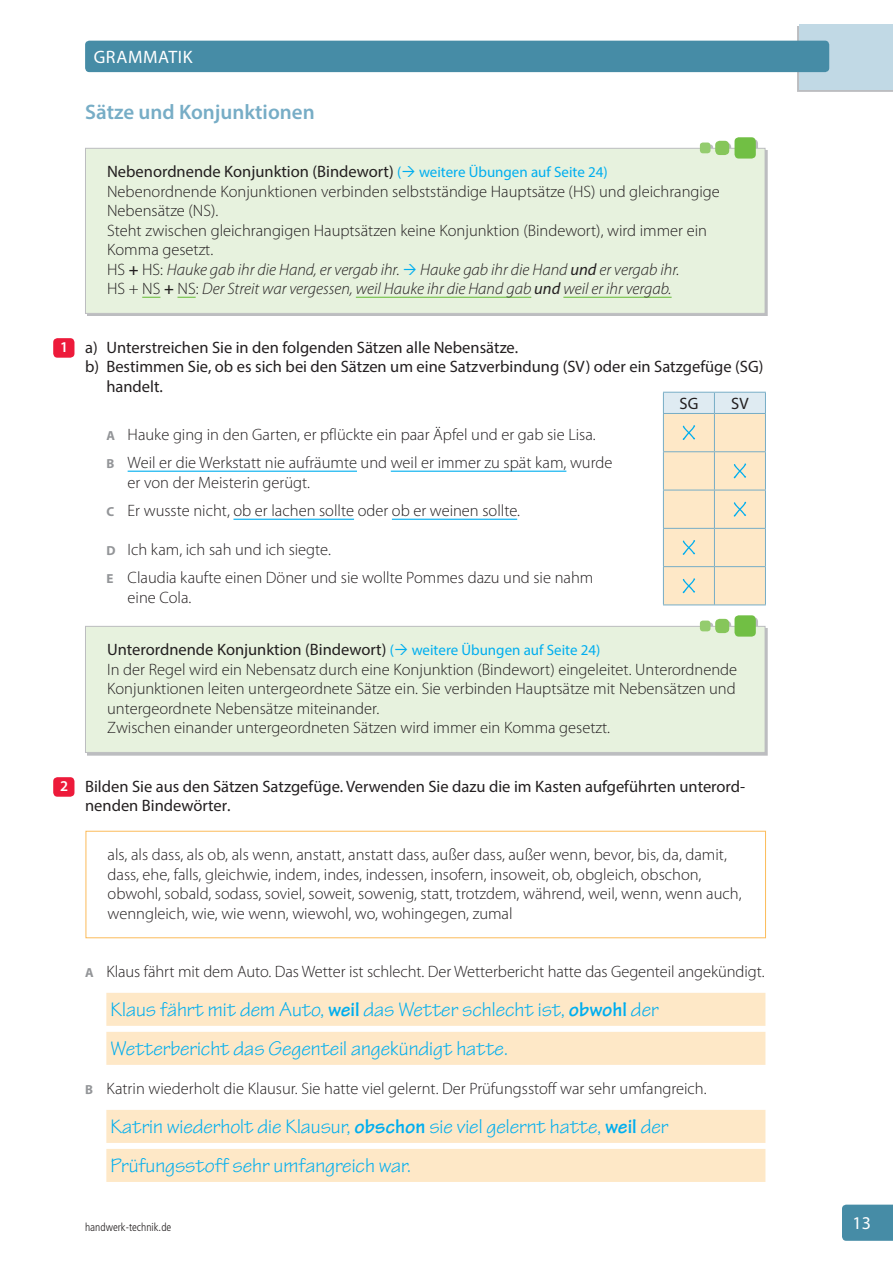
<style>
.page{position:relative;width:893px;height:1265px;background:#fff}
.page>*{position:absolute;margin:0;border:0;box-sizing:border-box;transform-origin:0 0}
.t1{font:21px/39px "Tekton Pro";color:#00aeef}
.t2{font:600 21px "Myriad Pro";color:#77adc6}
.t3{font:18px "Myriad Pro";letter-spacing:.03em;color:#fff}
.t4{font:300 16.5px/19.5px "Myriad Pro";color:#231f20}
.t5{font:16.5px/19.5px "Myriad Pro";color:#231f20}
.t6{font:600 15px "Myriad Pro";color:#fff}
.t7{font:300 condensed 11.25px "Frutiger LT Std";color:#231f20}
.s1{font-weight:400}
.s2{font-weight:400;font-size:15px;color:#00aeef}
.s3{font-weight:600}
.s4{font-style:italic}
.s5{font-weight:400;font-style:italic}
.s6{font-weight:700;font-size:13.2px;color:#939598}
.s7{font-weight:700}
</style>
<div class="page">
<div style="left:842px;top:1204px;width:51px;height:36px;background:#468ca6"></div>
<div style="left:799px;top:24px;width:94px;height:66px;background:#c1d9e5"></div>
<div style="left:85px;top:41px;width:744px;height:31px;background:#468ca6;border-radius:4px"></div>
<div style="left:106px;top:992px;width:659px;height:33px;background:#fee8c7"></div>
<div style="left:106px;top:1031px;width:659px;height:33px;background:#fee8c7"></div>
<div style="left:106px;top:1109px;width:659px;height:33px;background:#fee8c7"></div>
<div style="left:106px;top:1148px;width:659px;height:33px;background:#fee8c7"></div>
<img style="left:87px;top:139px;width:681px;height:177px">
<div style="left:85px;top:148px;width:680px;height:165px;background:#e7f2de"></div>
<svg style="left:142px;top:297px;width:18px;height:1px"></svg>
<svg style="left:177px;top:297px;width:19px;height:1px"></svg>
<hr style="left:356px;top:297px;width:175px;height:1px;background:#71bf44">
<hr style="left:563px;top:297px;width:109px;height:1px;background:#71bf44">
<div style="left:85px;top:148px;width:680px;height:166px;border:1px solid #bcbdc0"></div>
<div style="left:735px;top:137px;width:21px;height:21px;background:#71bf44;border-radius:4px"></div>
<div style="left:715px;top:141px;width:14px;height:14px;background:#86c65a;border-radius:4px"></div>
<div style="left:700px;top:142px;width:10px;height:11px;background:#94cc6e;border-radius:3px"></div>
<hr style="left:128px;top:470px;width:229px;height:1px;background:#00aeef">
<hr style="left:391px;top:470px;width:175px;height:1px;background:#00aeef">
<hr style="left:233px;top:518px;width:121px;height:1px;background:#00aeef">
<hr style="left:392px;top:518px;width:125px;height:1px;background:#00aeef">
<svg style="left:663px;top:392px;width:103px;height:213px;background:#f0e4cb"></svg>
<div style="left:53px;top:338px;width:21px;height:19px;background:#ed1a3a;border-radius:4px"></div>
<img style="left:87px;top:618px;width:681px;height:137px">
<div style="left:85px;top:626px;width:680px;height:126px;background:#e7f2de"></div>
<div style="left:85px;top:626px;width:680px;height:126px;border:1px solid #bcbdc0"></div>
<div style="left:735px;top:615px;width:21px;height:21px;background:#71bf44;border-radius:4px"></div>
<div style="left:715px;top:618px;width:14px;height:15px;background:#86c65a;border-radius:4px"></div>
<div style="left:700px;top:620px;width:10px;height:11px;background:#94cc6e;border-radius:3px"></div>
<div style="left:53px;top:777px;width:21px;height:19px;background:#ed1a3a;border-radius:4px"></div>
<div style="left:86px;top:830px;width:680px;height:108px;border:1px solid #fcbc5a"></div>
<p class="t6" style="left:60px;top:341px;width:10px">1</p>
<p class="t6" style="left:60px;top:780px;width:10px">2</p>
<p class="t3" style="left:94px;top:50px;width:100px">GRAMMATIK</p>
<p class="t2" style="left:85px;top:104px;width:231px">Sätze und Konjunktionen</p>
<p class="t4" style="left:107px;top:163px;width:614px"><span class="s1">Nebenordnende Konjunktion (Bindewort)</span> <span class="s2">( weitere Übungen auf Seite 24)<br></span>Nebenordnende Konjunktionen verbinden selbstständige Hauptsätze (HS) und gleichrangige Nebensätze (NS).<br>Steht zwischen gleichrangigen Hauptsätzen keine Konjunktion (Bindewort), wird immer ein Komma gesetzt.<br>HS <span class="s3">+</span> HS: <span class="s4">Hauke gab ihr die Hand, er vergab ihr. Hauke gab ihr die Hand</span> <span class="s5">und</span> <span class="s4">er vergab ihr.<br></span>HS + NS <span class="s3">+</span> NS: <span class="s4">Der Streit war vergessen, weil Hauke ihr die Hand gab</span> <span class="s5">und</span> <span class="s4">weil er ihr vergab.</span></p>
<p class="t5" style="left:85px;top:339px;width:434px">a) Unterstreichen Sie in den folgenden Sätzen alle Nebensätze.</p>
<p class="t5" style="left:85px;top:358px;width:680px">b) Bestimmen Sie, ob es sich bei den Sätzen um eine Satzverbindung (SV) oder ein Satzgefüge (SG)</p>
<p class="t5" style="left:106px;top:378px;width:58px">handelt.</p>
<p class="t5" style="left:679px;top:395px;width:20px">SG</p>
<p class="t5" style="left:731px;top:395px;width:19px">SV</p>
<p class="t4" style="left:106px;top:421px;width:507px;line-height:28.5px"><span class="s6">A</span> Hauke ging in den Garten, er pflückte ein paar Äpfel und er gab sie Lisa.<br><span class="s6">B</span> Weil er die Werkstatt nie aufräumte und weil er immer zu spät kam, wurde</p>
<p class="t4" style="left:106px;top:469px;width:415px;line-height:28.5px;text-indent:21px">er von der Meisterin gerügt.<br><span class="s6">C</span> Er wusste nicht, ob er lachen sollte oder ob er weinen sollte.</p>
<p class="t4" style="left:106px;top:536px;width:488px;line-height:28.5px"><span class="s6">D</span> Ich kam, ich sah und ich siegte.<br><span class="s6">E</span> Claudia kaufte einen Döner und sie wollte Pommes dazu und sie nahm</p>
<p class="t4" style="left:128px;top:588px;width:65px">eine Cola.</p>
<p class="t4" style="left:107px;top:641px;width:632px"><span class="s1">Unterordnende Konjunktion (Bindewort)</span> <span class="s2">( weitere Übungen auf Seite 24)<br></span>In der Regel wird ein Nebensatz durch eine Konjunktion (Bindewort) eingeleitet. Unterordnende Konjunktionen leiten untergeordnete Sätze ein. Sie verbinden Hauptsätze mit Nebensätzen und untergeordnete Nebensätze miteinander.<br>Zwischen einander untergeordneten Sätzen wird immer ein Komma gesetzt.</p>
<p class="t5" style="left:85px;top:777px;width:662px">Bilden Sie aus den Sätzen Satzgefüge. Verwenden Sie dazu die im Kasten aufgeführten unterord&shy;nenden Bindewörter.</p>
<p class="t4" style="left:108px;top:846px;width:635px">als, als dass, als ob, als wenn, anstatt, anstatt dass, außer dass, außer wenn, bevor, bis, da, damit, dass, ehe, falls, gleichwie, indem, indes, indessen, insofern, insoweit, ob, obgleich, obschon, obwohl, sobald, sodass, soviel, soweit, sowenig, statt, trotzdem, während, weil, wenn, wenn auch, wenngleich, wie, wie wenn, wiewohl, wo, wohingegen, zumal</p>
<p class="t4" style="left:85px;top:963px;width:681px"><span class="s6">A</span> Klaus fährt mit dem Auto. Das Wetter ist schlecht. Der Wetterbericht hatte das Gegenteil angekündigt.</p>
<p class="t1" style="left:111px;top:991px;width:550px">Klaus fährt mit dem Auto, <span class="s7">weil</span> das Wetter schlecht ist, <span class="s7">obwohl</span> der<br>Wetterbericht das Gegenteil angekündigt hatte.</p>
<p class="t4" style="left:85px;top:1080px;width:623px"><span class="s6">B</span> Katrin wiederholt die Klausur. Sie hatte viel gelernt. Der Prüfungsstoff war sehr umfangreich.</p>
<p class="t1" style="left:111px;top:1108px;width:559px">Katrin wiederholt die Klausur, <span class="s7">obschon</span> sie viel gelernt hatte, <span class="s7">weil</span> der<br>Prüfungsstoff sehr umfangreich war.</p>
<p class="t7" style="left:85px;top:1222px;width:88px">handwerk-technik.de</p>
<p class="t3" style="left:853px;top:1215px;width:20px">13</p>
</div>
